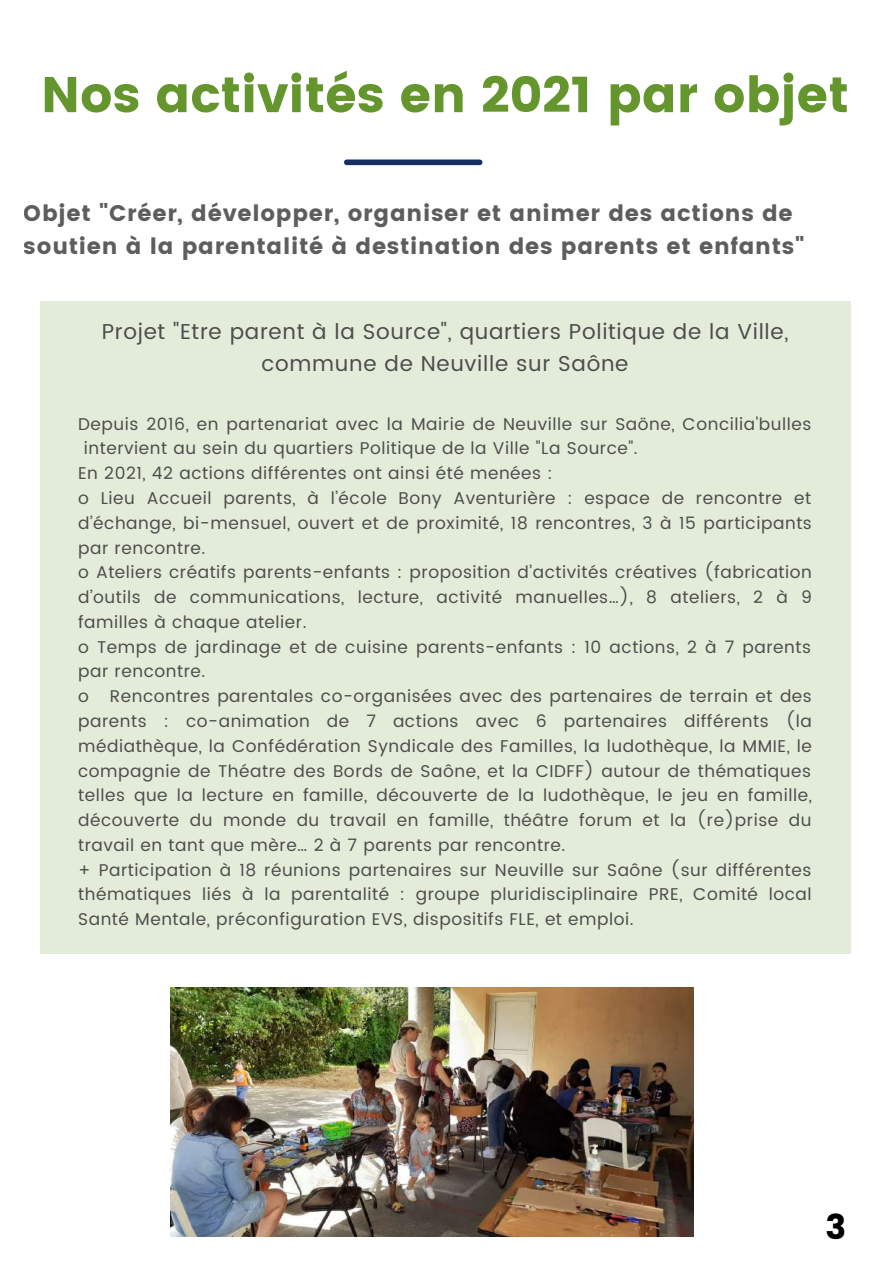
<style>
.page{position:relative;width:894px;height:1264px;background:#fff}
.page>*{position:absolute;margin:0;border:0;box-sizing:border-box;transform-origin:0 0}
.t1{font:49.95px "Poppins";color:#65962d}
.t2{font:34.35px "Poppins";color:#000}
.t3{font:22.5px/32.7px "Poppins";letter-spacing:.035em;color:#4d4d4d}
.t4{font:21.6px/31.5px "Poppins";letter-spacing:.035em;color:#4d4d4d;text-align:center}
.t5{font:17.1px "Poppins";letter-spacing:.035em;color:#4d4d4d}
</style>
<div class="page">
<div style="left:40px;top:301px;width:810px;height:652px;background:#e3ecd9"></div>
<div style="left:346px;top:159px;width:133px;height:6px;background:#142f62"></div>
<img style="left:171px;top:987px;width:522px;height:249px">
<h1 class="t1" style="left:41px;top:66px;width:809px">Nos activités en 2021 par objet</h1>
<h3 class="t3" style="left:24px;top:197px;width:782px">Objet "Créer, développer, organiser et animer des actions de soutien à la parentalité à destination des parents et enfants"</h3>
<p class="t4" style="left:102px;top:316px;width:688px">Projet "Etre parent à la Source", quartiers Politique de la Ville, commune de Neuville sur Saône</p>
<p class="t5" style="left:78px;top:414px;width:734px">Depuis 2016, en partenariat avec la Mairie de Neuville sur Saöne, Concilia'bulles</p>
<p class="t5" style="left:84px;top:438px;width:555px">intervient au sein du quartiers Politique de la Ville "La Source".</p>
<p class="t5" style="left:78px;top:463px;width:476px">En 2021, 42 actions différentes ont ainsi été menées :</p>
<p class="t5" style="left:78px;top:488px;width:734px">o Lieu Accueil parents, à l’école Bony Aventurière : espace de rencontre et</p>
<p class="t5" style="left:78px;top:513px;width:735px">d’échange, bi-mensuel, ouvert et de proximité, 18 rencontres, 3 à 15 participants</p>
<p class="t5" style="left:78px;top:537px;width:129px">par rencontre.</p>
<p class="t5" style="left:78px;top:562px;width:735px">o Ateliers créatifs parents-enfants : proposition d’activités créatives (fabrication</p>
<p class="t5" style="left:78px;top:587px;width:735px">d’outils de communications, lecture, activité manuelles…), 8 ateliers, 2 à 9</p>
<p class="t5" style="left:78px;top:612px;width:230px">familles à chaque atelier.</p>
<p class="t5" style="left:78px;top:636px;width:734px">o Temps de jardinage et de cuisine parents-enfants : 10 actions, 2 à 7 parents</p>
<p class="t5" style="left:78px;top:661px;width:129px">par rencontre.</p>
<p class="t5" style="left:78px;top:686px;width:735px">o Rencontres parentales co-organisées avec des partenaires de terrain et des</p>
<p class="t5" style="left:78px;top:711px;width:735px">parents : co-animation de 7 actions avec 6 partenaires différents (la</p>
<p class="t5" style="left:78px;top:736px;width:735px">médiathèque, la Confédération Syndicale des Familles, la ludothèque, la MMIE, le</p>
<p class="t5" style="left:78px;top:760px;width:734px">compagnie de Théatre des Bords de Saône, et la CIDFF) autour de thématiques</p>
<p class="t5" style="left:78px;top:785px;width:735px">telles que la lecture en famille, découverte de la ludothèque, le jeu en famille,</p>
<p class="t5" style="left:78px;top:810px;width:734px">découverte du monde du travail en famille, théâtre forum et la (re)prise du</p>
<p class="t5" style="left:78px;top:835px;width:488px">travail en tant que mère… 2 à 7 parents par rencontre.</p>
<p class="t5" style="left:78px;top:859px;width:734px">+ Participation à 18 réunions partenaires sur Neuville sur Saône (sur différentes</p>
<p class="t5" style="left:78px;top:884px;width:734px">thématiques liés à la parentalité : groupe pluridisciplinaire PRE, Comité local</p>
<p class="t5" style="left:78px;top:909px;width:557px">Santé Mentale, préconfiguration EVS, dispositifs FLE, et emploi.</p>
<h2 class="t2" style="left:825px;top:1206px;width:22px">3</h2>
</div>
